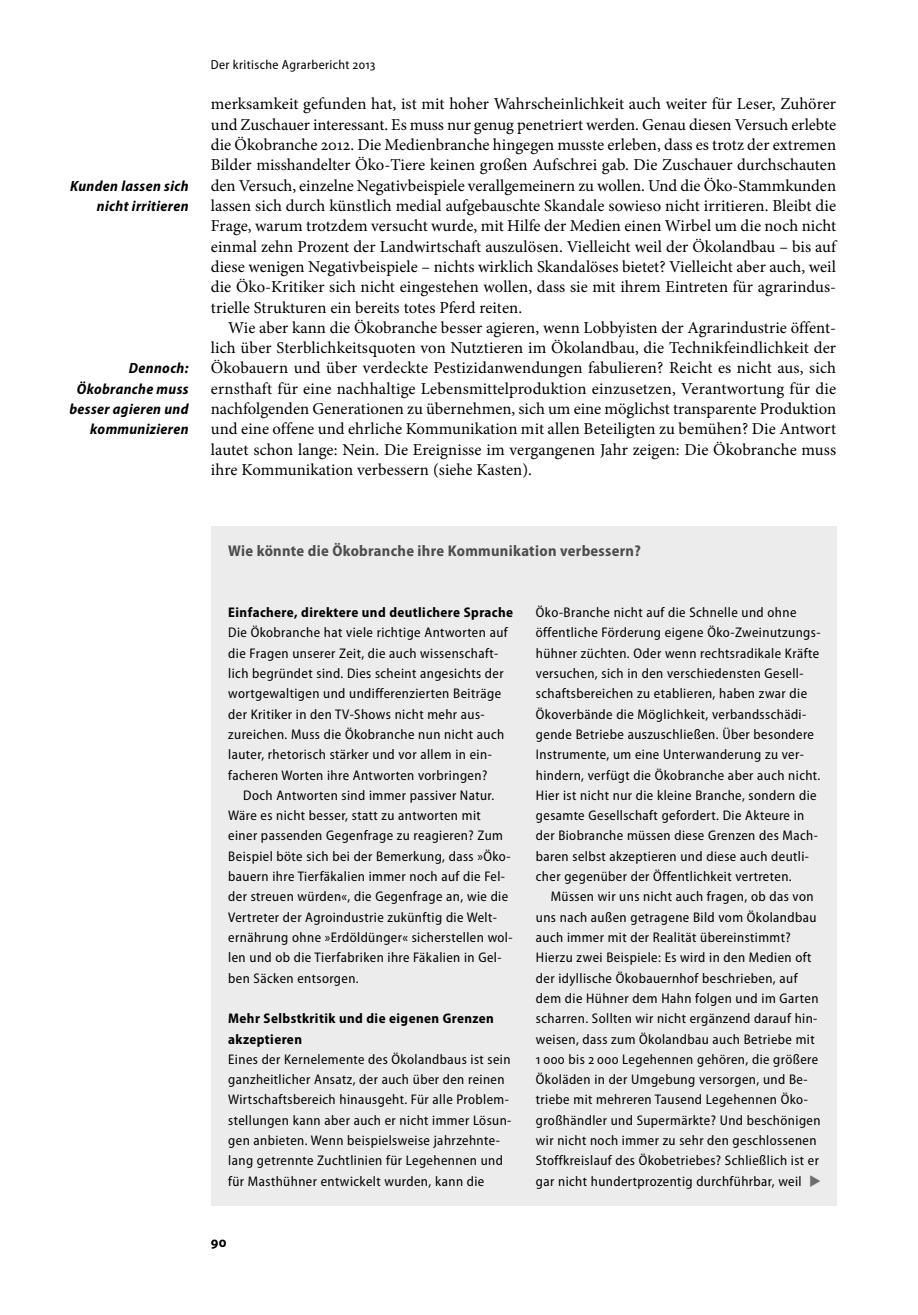
<style>
.page{position:relative;width:918px;height:1315px;background:#fff}
.page>*{position:absolute;margin:0;border:0;box-sizing:border-box;transform-origin:0 0}
.t1{font:16.62px/20.3px "Minion Pro";letter-spacing:.005em;color:#000;text-align:justify}
.t2{font:700 semi-condensed 15.58px "Myriad Pro";letter-spacing:.02em;color:#4d4d4d}
.t3{font:italic 700 semi-condensed 14.88px/20.3px "Myriad Pro";letter-spacing:.025em;color:#000;text-align:right}
.t4{font:semi-condensed 14px/20.3px "Myriad Pro";letter-spacing:.03em;color:#000}
.t5{font:700 semi-condensed 14px/20.3px "Myriad Pro";letter-spacing:.03em;color:#000}
.t6{font:semi-condensed 13.12px "Myriad Pro";letter-spacing:.03em;color:#000}
.s1{color:#6d6d6d}
</style>
<div class="page">
<div style="left:211px;top:526px;width:625px;height:679px;background:#ececec"></div>
<p class="t3" style="left:70px;top:177px;width:120px">Kunden lassen sich nicht irritieren</p>
<p class="t3" style="left:69px;top:359px;width:121px">Dennoch:<br>Ökobranche muss besser agieren und kommunizieren</p>
<p class="t6" style="left:211px;top:60px;width:166px">Der kritische Agrarbericht 2013</p>
<p class="t1" style="left:211px;top:95px;width:627px">merksamkeit gefunden hat, ist mit hoher Wahrscheinlichkeit auch weiter für Leser, Zuhörer und Zuschauer interessant. Es muss nur genug penetriert werden. Genau diesen Versuch erlebte die Ökobranche 2012. Die Medienbranche hingegen musste erleben, dass es trotz der extremen Bilder misshandelter Öko-Tiere keinen großen Aufschrei gab. Die Zuschauer durchschauten den Versuch, einzelne Negativbeispiele verallgemeinern zu wollen. Und die Öko-Stammkunden lassen sich durch künstlich medial aufgebauschte Skandale sowieso nicht irritieren. Bleibt die Frage, warum trotzdem versucht wurde, mit Hilfe der Medien einen Wirbel um die noch nicht einmal zehn Prozent der Landwirtschaft auszulösen. Vielleicht weil der Ökolandbau – bis auf diese wenigen Negativbeispiele – nichts wirklich Skandalöses bietet? Vielleicht aber auch, weil die Öko-Kritiker sich nicht eingestehen wollen, dass sie mit ihrem Eintreten für agrarindus&shy;trielle Strukturen ein bereits totes Pferd reiten.</p>
<p class="t1" style="left:211px;top:319px;width:627px;text-indent:17px">Wie aber kann die Ökobranche besser agieren, wenn Lobbyisten der Agrarindustrie öffent&shy;lich über Sterblichkeitsquoten von Nutztieren im Ökolandbau, die Technikfeindlichkeit der Ökobauern und über verdeckte Pestizidanwendungen fabulieren? Reicht es nicht aus, sich ernsthaft für eine nachhaltige Lebensmittelproduktion einzusetzen, Verantwortung für die nachfolgenden Generationen zu übernehmen, sich um eine möglichst transparente Produktion und eine offene und ehrliche Kommunikation mit allen Beteiligten zu bemühen? Die Antwort lautet schon lange: Nein. Die Ereignisse im vergangenen Jahr zeigen: Die Ökobranche muss ihre Kommunikation verbessern (siehe Kasten).</p>
<p class="t2" style="left:228px;top:545px;width:414px">Wie könnte die Ökobranche ihre Kommunikation verbessern?</p>
<p class="t5" style="left:228px;top:603px;width:286px">Einfachere, direktere und deutlichere Sprache</p>
<p class="t4" style="left:228px;top:624px;width:281px">Die Ökobranche hat viele richtige Antworten auf die Fragen unserer Zeit, die auch wissenschaft&shy;lich begründet sind. Dies scheint angesichts der wortgewaltigen und undifferenzierten Beiträge der Kritiker in den TV-Shows nicht mehr aus&shy;zureichen. Muss die Ökobranche nun nicht auch lauter, rhetorisch stärker und vor allem in ein&shy;facheren Worten ihre Antworten vorbringen?</p>
<p class="t4" style="left:228px;top:786px;width:286px;text-indent:15px">Doch Antworten sind immer passiver Natur.<br>Wäre es nicht besser, statt zu antworten mit einer passenden Gegenfrage zu reagieren? Zum Beispiel böte sich bei der Bemerkung, dass »Öko&shy;bauern ihre Tierfäkalien immer noch auf die Fel&shy;der streuen würden«, die Gegenfrage an, wie die Vertreter der Agroindustrie zukünftig die Welt&shy;ernährung ohne »Erdöldünger« sicherstellen wol&shy;len und ob die Tierfabriken ihre Fäkalien in Gel&shy;ben Säcken entsorgen.</p>
<p class="t5" style="left:228px;top:1009px;width:267px">Mehr Selbstkritik und die eigenen Grenzen akzeptieren</p>
<p class="t4" style="left:228px;top:1050px;width:285px">Eines der Kernelemente des Ökolandbaus ist sein ganzheitlicher Ansatz, der auch über den reinen Wirtschaftsbereich hinausgeht. Für alle Problem&shy;stellungen kann aber auch er nicht immer Lösun&shy;gen anbieten. Wenn beispielsweise jahrzehnte&shy;lang getrennte Zuchtlinien für Legehennen und für Masthühner entwickelt wurden, kann die</p>
<p class="t4" style="left:536px;top:603px;width:286px">Öko-Branche nicht auf die Schnelle und ohne öffentliche Förderung eigene Öko-Zweinutzungs&shy;hühner züchten. Oder wenn rechtsradikale Kräfte versuchen, sich in den verschiedensten Gesell&shy;schaftsbereichen zu etablieren, haben zwar die Ökoverbände die Möglichkeit, verbandsschädi&shy;gende Betriebe auszuschließen. Über besondere Instrumente, um eine Unterwanderung zu ver&shy;hindern, verfügt die Ökobranche aber auch nicht.<br>Hier ist nicht nur die kleine Branche, sondern die gesamte Gesellschaft gefordert. Die Akteure in der Biobranche müssen diese Grenzen des Mach&shy;baren selbst akzeptieren und diese auch deutli&shy;cher gegenüber der Öffentlichkeit vertreten.</p>
<p class="t4" style="left:536px;top:887px;width:287px;text-indent:15px">Müssen wir uns nicht auch fragen, ob das von uns nach außen getragene Bild vom Ökolandbau auch immer mit der Realität übereinstimmt?<br>Hierzu zwei Beispiele: Es wird in den Medien oft der idyllische Ökobauernhof beschrieben, auf dem die Hühner dem Hahn folgen und im Garten scharren. Sollten wir nicht ergänzend darauf hin&shy;weisen, dass zum Ökolandbau auch Betriebe mit 1 000 bis 2 000 Legehennen gehören, die größere Ökoläden in der Umgebung versorgen, und Be&shy;triebe mit mehreren Tausend Legehennen Öko&shy;großhändler und Supermärkte? Und beschönigen wir nicht noch immer zu sehr den geschlossenen Stoffkreislauf des Ökobetriebes? Schließlich ist er gar nicht hundertprozentig durchführbar, weil <span class="s1">◆</span></p>
</div>
